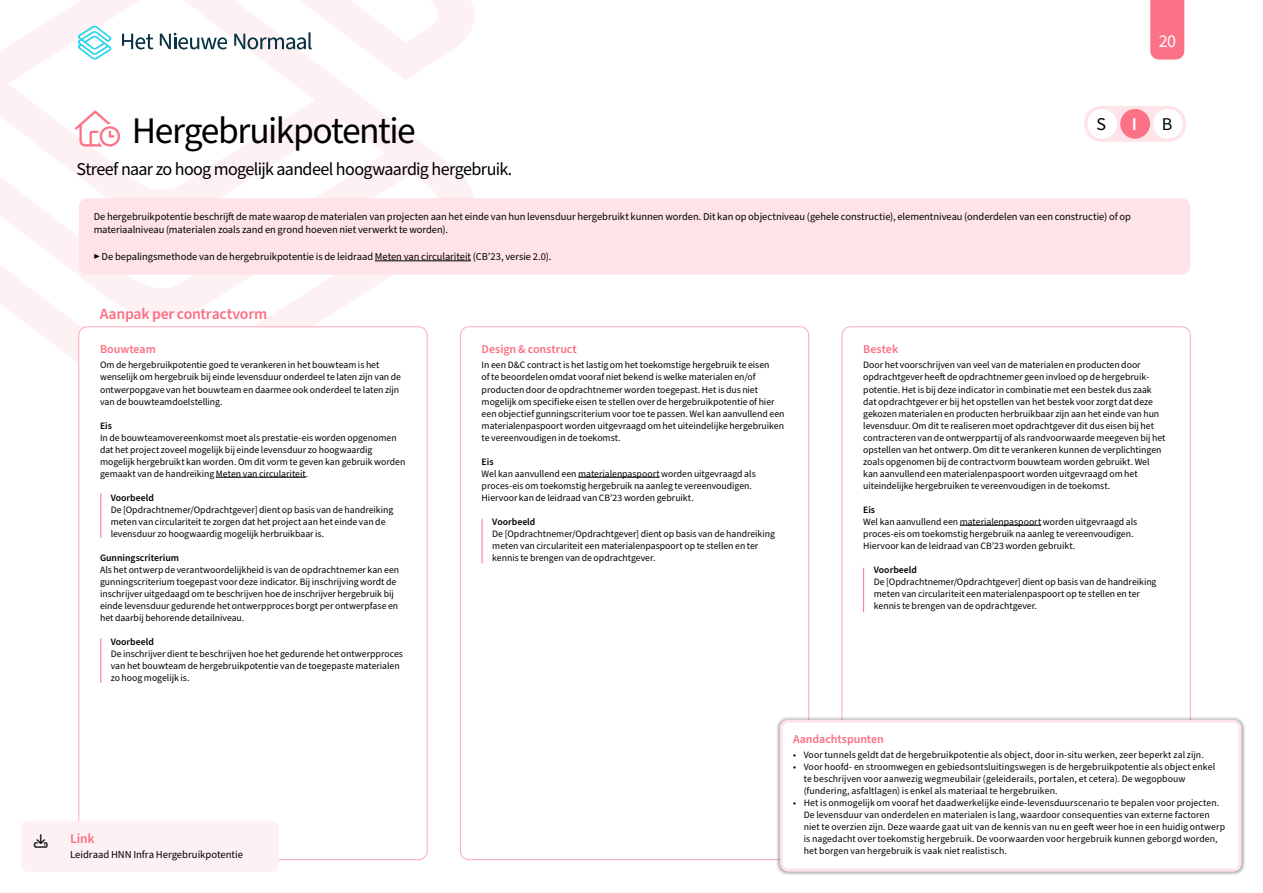
<style>
.page{position:relative;width:1263px;height:893px;background:#fff}
.page>*{position:absolute;margin:0;border:0;box-sizing:border-box;transform-origin:0 0}
.t1{font:37.5px "Source Sans Pro";letter-spacing:-.04em;color:#000}
.t2{font:18px "Source Sans Pro";letter-spacing:-.035em;color:#000}
.t3{font:18px "Source Sans Pro";color:#fff}
.t4{font:600 18px "Source Sans Pro";color:#fff}
.t5{font:600 15.75px "Source Sans Pro";letter-spacing:-.015em;color:#fb7185}
.t6{font:600 13.5px "Source Sans Pro";color:#fb7185}
.t7{font:13.5px "Font Awesome 6 Pro";color:#000}
.t8{font:600 12px "Source Sans Pro";letter-spacing:-.005em;color:#fb7185}
.t9{font:10.65px "Source Sans Pro";letter-spacing:-.005em;color:#000}
.t10{font:10.5px/13.5px "Source Sans Pro";letter-spacing:-.005em;color:#000}
.t11{font:9.75px/12px "Source Sans Pro";color:#000}
.t12{font:600 9.75px "Source Sans Pro";color:#000}
.s1{color:#fb7185}
</style>
<div class="page">
<svg style="left:0;top:0;width:474px;height:406px"></svg>
<div style="left:79px;top:198px;width:1111px;height:77px;background:#fee3e7;border-radius:9px"></div>
<div style="left:79px;top:327px;width:348px;height:533px;background:#fff;border-radius:9px"></div>
<div style="left:460px;top:327px;width:349px;height:533px;background:#fff;border-radius:9px"></div>
<hr style="left:375px;top:261px;width:96px;height:1px;background:#000">
<hr style="left:216px;top:477px;width:90px;height:1px;background:#000">
<hr style="left:578px;top:477px;width:81px;height:1px;background:#000">
<hr style="left:960px;top:525px;width:81px;height:1px;background:#000">
<div style="left:776px;top:716px;width:469px;height:160px;background:#000;opacity:.5"></div>
<div style="left:781px;top:721px;width:459px;height:149px;background:#fff;border-radius:7px"></div>
<div style="left:780px;top:720px;width:462px;height:152px;border:3px solid #fee3e7;border-radius:7px"></div>
<div style="left:1084px;top:106px;width:102px;height:36px;background:#fee3e7;border-radius:17px"></div>
<div style="left:1153px;top:109px;width:30px;height:30px;background:#fff;border-radius:50%"></div>
<div style="left:1087px;top:109px;width:30px;height:30px;background:#fff;border-radius:50%"></div>
<div style="left:1120px;top:109px;width:30px;height:30px;background:#fb7185;border-radius:50%"></div>
<div style="left:21px;top:821px;width:258px;height:51px;background:#fef1f3;border-radius:6px"></div>
<hr style="left:100px;top:493px;width:1px;height:45px;background:#fb7185">
<hr style="left:100px;top:638px;width:1px;height:45px;background:#fb7185">
<hr style="left:482px;top:519px;width:1px;height:44px;background:#fb7185">
<hr style="left:863px;top:568px;width:1px;height:44px;background:#fb7185">
<div style="left:1150px;top:0;width:34px;height:60px;background:#fb7185"></div>
<svg style="left:78px;top:26px;width:33px;height:34px"></svg>
<svg style="left:122px;top:34px;width:31px;height:15px"></svg>
<svg style="left:160px;top:33px;width:67px;height:16px"></svg>
<svg style="left:234px;top:32px;width:78px;height:17px"></svg>
<svg style="left:75px;top:110px;width:45px;height:36px"></svg>
<h2 class="t3" style="left:1159px;top:29px;width:19px">20</h2>
<h3 class="t7" style="left:34px;top:834px;width:15px">□■●□</h3>
<h1 class="t1" style="left:75px;top:105px;width:342px"><span class="s1">●▼□◆▲●□</span> Hergebruikpotentie</h1>
<h2 class="t2" style="left:77px;top:157px;width:437px">Streef naar zo hoog mogelijk aandeel hoogwaardig hergebruik.</h2>
<h2 class="t2" style="left:1096px;top:112px;width:11px">S</h2>
<h2 class="t4" style="left:1132px;top:112px;width:7px">I</h2>
<h2 class="t2" style="left:1162px;top:112px;width:12px">B</h2>
<p class="t10" style="left:94px;top:210px;width:1039px">De hergebruikpotentie beschrijft de mate waarop de materialen van projecten aan het einde van hun levensduur hergebruikt kunnen worden. Dit kan op objectniveau (gehele constructie), elementniveau (onderdelen van een constructie) of op materiaalniveau (materialen zoals zand en grond hoeven niet verwerkt te worden).</p>
<p class="t10" style="left:94px;top:250px;width:459px">▶ De bepalingsmethode van de hergebruikpotentie is de leidraad Meten van circulariteit (CB’23, versie 2.0).</p>
<h3 class="t5" style="left:100px;top:303px;width:169px">Aanpak per contractvorm</h3>
<p class="t8" style="left:100px;top:341px;width:57px">Bouwteam</p>
<p class="t11" style="left:100px;top:360px;width:302px">Om de hergebruikpotentie goed te verankeren in het bouwteam is het wenselijk om hergebruik bij einde levensduur onderdeel te laten zijn van de ontwerpopgave van het bouwteam en daarmee ook onderdeel te laten zijn van de bouwteamdoelstelling.</p>
<p class="t12" style="left:100px;top:419px;width:13px">Eis</p>
<p class="t11" style="left:100px;top:432px;width:307px">In de bouwteamovereenkomst moet als prestatie-eis worden opgenomen dat het project zoveel mogelijk bij einde levensduur zo hoogwaardig mogelijk hergebruikt kan worden. Om dit vorm te geven kan gebruik worden gemaakt van de handreiking Meten van circulariteit.</p>
<p class="t12" style="left:111px;top:491px;width:45px">Voorbeeld</p>
<p class="t11" style="left:111px;top:504px;width:284px">De [Opdrachtnemer/Opdrachtgever] dient op basis van de handreiking meten van circulariteit te zorgen dat het project aan het einde van de levensduur zo hoogwaardig mogelijk herbruikbaar is.</p>
<p class="t12" style="left:100px;top:551px;width:80px">Gunningscriterium</p>
<p class="t11" style="left:100px;top:564px;width:301px">Als het ontwerp de verantwoordelijkheid is van de opdrachtnemer kan een gunningscriterium toegepast voor deze indicator. Bij inschrijving wordt de inschrijver uitgedaagd om te beschrijven hoe de inschrijver hergebruik bij einde levensduur gedurende het ontwerpproces borgt per ontwerpfase en het daarbij behorende detailniveau.</p>
<p class="t12" style="left:111px;top:635px;width:45px">Voorbeeld</p>
<p class="t11" style="left:111px;top:648px;width:294px">De inschrijver dient te beschrijven hoe het gedurende het ontwerpproces van het bouwteam de hergebruikpotentie van de toegepaste materialen zo hoog mogelijk is.</p>
<h3 class="t6" style="left:70px;top:830px;width:26px">Link</h3>
<p class="t9" style="left:70px;top:847px;width:174px">Leidraad HNN Infra Hergebruikpotentie</p>
<p class="t8" style="left:482px;top:341px;width:97px">Design &amp; construct</p>
<p class="t11" style="left:482px;top:360px;width:304px">In een D&amp;C contract is het lastig om het toekomstige hergebruik te eisen<br>of te beoordelen omdat vooraf niet bekend is welke materialen en/of producten door de opdrachtnemer worden toegepast. Het is dus niet mogelijk om specifieke eisen te stellen over de hergebruikpotentie of hier een objectief gunningscriterium voor toe te passen. Wel kan aanvullend een materialenpaspoort worden uitgevraagd om het uiteindelijke hergebruiken te vereenvoudigen in de toekomst.</p>
<p class="t12" style="left:482px;top:455px;width:13px">Eis</p>
<p class="t11" style="left:482px;top:468px;width:276px">Wel kan aanvullend een materialenpaspoort worden uitgevraagd als proces-eis om toekomstig hergebruik na aanleg te vereenvoudigen.<br>Hiervoor kan de leidraad van CB’23 worden gebruikt.</p>
<p class="t12" style="left:492px;top:515px;width:45px">Voorbeeld</p>
<p class="t11" style="left:492px;top:528px;width:284px">De [Opdrachtnemer/Opdrachtgever] dient op basis van de handreiking meten van circulariteit een materialenpaspoort op te stellen en ter kennis te brengen van de opdrachtgever.</p>
<p class="t8" style="left:863px;top:341px;width:37px">Bestek</p>
<p class="t11" style="left:863px;top:360px;width:304px">Door het voorschrijven van veel van de materialen en producten door opdrachtgever heeft de opdrachtnemer geen invloed op de hergebruik&shy;potentie. Het is bij deze indicator in combinatie met een bestek dus zaak dat opdrachtgever er bij het opstellen van het bestek voor zorgt dat deze gekozen materialen en producten herbruikbaar zijn aan het einde van hun levensduur. Om dit te realiseren moet opdrachtgever dit dus eisen bij het contracteren van de ontwerppartij of als randvoorwaarde meegeven bij het opstellen van het ontwerp. Om dit te verankeren kunnen de verplichtingen zoals opgenomen bij de contractvorm bouwteam worden gebruikt. Wel kan aanvullend een materialenpaspoort worden uitgevraagd om het uiteindelijke hergebruiken te vereenvoudigen in de toekomst.</p>
<p class="t12" style="left:863px;top:503px;width:13px">Eis</p>
<p class="t11" style="left:863px;top:516px;width:276px">Wel kan aanvullend een materialenpaspoort worden uitgevraagd als proces-eis om toekomstig hergebruik na aanleg te vereenvoudigen.<br>Hiervoor kan de leidraad van CB’23 worden gebruikt.</p>
<p class="t12" style="left:874px;top:563px;width:45px">Voorbeeld</p>
<p class="t11" style="left:874px;top:576px;width:284px">De [Opdrachtnemer/Opdrachtgever] dient op basis van de handreiking meten van circulariteit een materialenpaspoort op te stellen en ter kennis te brengen van de opdrachtgever.</p>
<p class="t8" style="left:793px;top:731px;width:92px">Aandachtspunten</p>
<p class="t11" style="left:793px;top:749px;width:412px">• Voor tunnels geldt dat de hergebruikpotentie als object, door in-situ werken, zeer beperkt zal zijn.</p>
<p class="t11" style="left:804px;top:761px;width:413px;text-indent:-11px">• Voor hoofd- en stroomwegen en gebiedsontsluitingswegen is de hergebruikpotentie als object enkel te beschrijven voor aanwezig wegmeubilair (geleiderails, portalen, et cetera). De wegopbouw (fundering, asfaltlagen) is enkel als materiaal te hergebruiken.</p>
<p class="t11" style="left:804px;top:797px;width:423px;text-indent:-11px">• Het is onmogelijk om vooraf het daadwerkelijke einde-levensduurscenario te bepalen voor projecten.<br>De levensduur van onderdelen en materialen is lang, waardoor consequenties van externe factoren niet te overzien zijn. Deze waarde gaat uit van de kennis van nu en geeft weer hoe in een huidig ontwerp is nagedacht over toekomstig hergebruik. De voorwaarden voor hergebruik kunnen geborgd worden, het borgen van hergebruik is vaak niet realistisch.</p>
</div>
